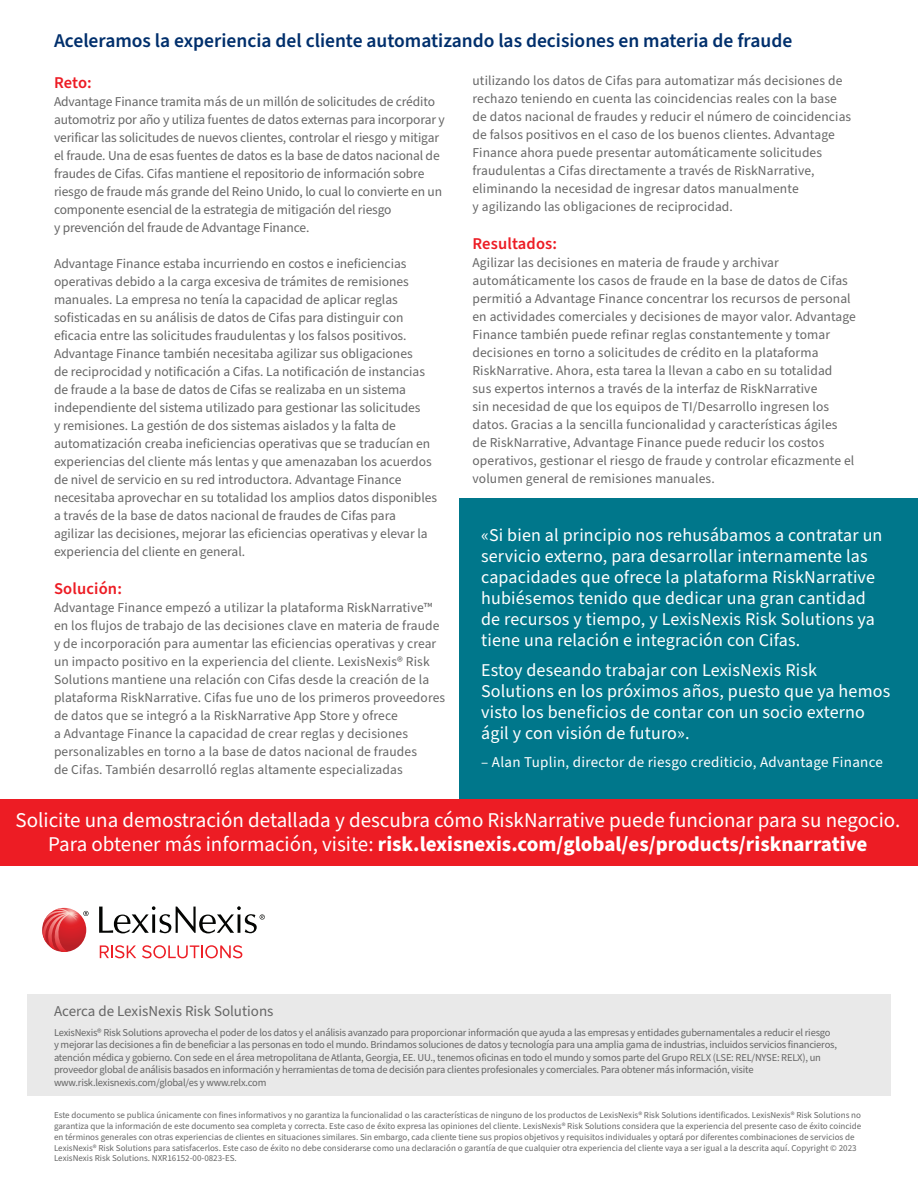
<style>
.page{position:relative;width:918px;height:1188px;background:#fff}
.page>*{position:absolute;margin:0;border:0;box-sizing:border-box;transform-origin:0 0}
.Back_Cover_CTA{font:21px "Source Sans Pro";color:#fff}
.Back_Cover_CTA-2{font:700 21px "Source Sans Pro";color:#fff}
.Subhead_Blue{font:600 19.5px "Source Sans Pro";color:#002f6c}
.t1{font:18px/21px "Source Sans Pro";letter-spacing:.01em;color:#fff}
.Body_Text{font:600 16.5px "Source Sans Pro";letter-spacing:.01em;color:#ed1c24}
.Quote_Source{font:15px "Source Sans Pro";letter-spacing:.02em;color:#fff}
.Back_Cover_Subhead{font:15px "Source Sans Pro";color:#666}
.Body_Text-2{font:13.5px/18px "Source Sans Pro";color:#666}
.Back_Cover__About__Content{font:10.5px/12.6px "Source Sans Pro";letter-spacing:-.02em;color:#666}
.Back_Cover_Legal{font:9px/10.8px "Source Sans Pro";color:#666}
.s1{font-weight:400}
</style>
<div class="page">
<div style="left:27px;top:994px;width:864px;height:102px;background:#e9e9e9"></div>
<svg style="left:100px;top:945px;width:36px;height:13px"></svg>
<svg style="left:142px;top:945px;width:100px;height:13px"></svg>
<svg style="left:99px;top:906px;width:166px;height:28px"></svg>
<svg style="left:43px;top:908px;width:46px;height:44px"></svg>
<div style="left:459px;top:498px;width:459px;height:306px;background:#00778b"></div>
<div style="left:0;top:799px;width:918px;height:67px;background:#ed1c24"></div>
<p class="Subhead_Blue" style="left:54px;top:27px;width:740px">Aceleramos la experiencia del cliente automatizando las decisiones en materia de fraude</p>
<p class="Body_Text" style="left:54px;top:72px;width:39px">Reto:</p>
<p class="Body_Text-2" style="left:54px;top:93px;width:392px">Advantage Finance tramita más de un millón de solicitudes de crédito automotriz por año y utiliza fuentes de datos externas para incorporar y verificar las solicitudes de nuevos clientes, controlar el riesgo y mitigar el fraude. Una de esas fuentes de datos es la base de datos nacional de fraudes de Cifas. Cifas mantiene el repositorio de información sobre riesgo de fraude más grande del Reino Unido, lo cual lo convierte en un componente esencial de la estrategia de mitigación del riesgo<br>y prevención del fraude de Advantage Finance.</p>
<p class="Body_Text-2" style="left:54px;top:255px;width:385px">Advantage Finance estaba incurriendo en costos e ineficiencias operativas debido a la carga excesiva de trámites de remisiones manuales. La empresa no tenía la capacidad de aplicar reglas sofisticadas en su análisis de datos de Cifas para distinguir con eficacia entre las solicitudes fraudulentas y los falsos positivos.<br>Advantage Finance también necesitaba agilizar sus obligaciones<br>de reciprocidad y notificación a Cifas. La notificación de instancias de fraude a la base de datos de Cifas se realizaba en un sistema independiente del sistema utilizado para gestionar las solicitudes<br>y remisiones. La gestión de dos sistemas aislados y la falta de automatización creaba ineficiencias operativas que se traducían en experiencias del cliente más lentas y que amenazaban los acuerdos de nivel de servicio en su red introductora. Advantage Finance necesitaba aprovechar en su totalidad los amplios datos disponibles a través de la base de datos nacional de fraudes de Cifas para agilizar las decisiones, mejorar las eficiencias operativas y elevar la experiencia del cliente en general.</p>
<p class="Body_Text" style="left:54px;top:577px;width:69px">Solución:</p>
<p class="Body_Text-2" style="left:54px;top:599px;width:393px">Advantage Finance empezó a utilizar la plataforma RiskNarrative™ en los flujos de trabajo de las decisiones clave en materia de fraude y de incorporación para aumentar las eficiencias operativas y crear un impacto positivo en la experiencia del cliente. LexisNexis® Risk Solutions mantiene una relación con Cifas desde la creación de la plataforma RiskNarrative. Cifas fue uno de los primeros proveedores de datos que se integró a la RiskNarrative App Store y ofrece<br>a Advantage Finance la capacidad de crear reglas y decisiones personalizables en torno a la base de datos nacional de fraudes<br>de Cifas. También desarrolló reglas altamente especializadas</p>
<p class="Body_Text-2" style="left:472px;top:72px;width:380px">utilizando los datos de Cifas para automatizar más decisiones de rechazo teniendo en cuenta las coincidencias reales con la base de datos nacional de fraudes y reducir el número de coincidencias de falsos positivos en el caso de los buenos clientes. Advantage Finance ahora puede presentar automáticamente solicitudes fraudulentas a Cifas directamente a través de RiskNarrative, eliminando la necesidad de ingresar datos manualmente<br>y agilizando las obligaciones de reciprocidad.</p>
<p class="Body_Text" style="left:472px;top:232px;width:86px">Resultados:</p>
<p class="Body_Text-2" style="left:472px;top:254px;width:385px">Agilizar las decisiones en materia de fraude y archivar automáticamente los casos de fraude en la base de datos de Cifas permitió a Advantage Finance concentrar los recursos de personal en actividades comerciales y decisiones de mayor valor. Advantage Finance también puede refinar reglas constantemente y tomar decisiones en torno a solicitudes de crédito en la plataforma RiskNarrative. Ahora, esta tarea la llevan a cabo en su totalidad<br>sus expertos internos a través de la interfaz de RiskNarrative<br>sin necesidad de que los equipos de TI/Desarrollo ingresen los datos. Gracias a la sencilla funcionalidad y características ágiles<br>de RiskNarrative, Advantage Finance puede reducir los costos operativos, gestionar el riesgo de fraude y controlar eficazmente el volumen general de remisiones manuales.</p>
<p class="t1" style="left:481px;top:525px;width:403px">«Si bien al principio nos rehusábamos a contratar un servicio externo, para desarrollar internamente las capacidades que ofrece la plataforma RiskNarrative hubiésemos tenido que dedicar una gran cantidad de recursos y tiempo, y LexisNexis Risk Solutions ya tiene una relación e integración con Cifas.</p>
<p class="t1" style="left:481px;top:660px;width:411px">Estoy deseando trabajar con LexisNexis Risk Solutions en los próximos años, puesto que ya hemos visto los beneficios de contar con un socio externo ágil y con visión de futuro».</p>
<p class="Quote_Source" style="left:481px;top:752px;width:403px">– Alan Tuplin, director de riesgo crediticio, Advantage Finance</p>
<p class="Back_Cover_CTA" style="left:16px;top:806px;width:886px">Solicite una demostración detallada y descubra cómo RiskNarrative puede funcionar para su negocio.</p>
<p class="Back_Cover_CTA-2" style="left:48px;top:830px;width:821px"><span class="s1">Para obtener más información, visite:</span> risk.lexisnexis.com/global/es/products/risknarrative</p>
<p class="Back_Cover_Subhead" style="left:54px;top:1001px;width:221px">Acerca de LexisNexis Risk Solutions</p>
<p class="Back_Cover__About__Content" style="left:54px;top:1026px;width:784px">LexisNexis® Risk Solutions aprovecha el poder de los datos y el análisis avanzado para proporcionar información que ayuda a las empresas y entidades gubernamentales a reducir el riesgo y mejorar las decisiones a fin de beneficiar a las personas en todo el mundo. Brindamos soluciones de datos y tecnología para una amplia gama de industrias, incluidos servicios financieros, atención médica y gobierno. Con sede en el área metropolitana de Atlanta, Georgia, EE. UU., tenemos oficinas en todo el mundo y somos parte del Grupo RELX (LSE: REL/NYSE: RELX), un proveedor global de análisis basados en información y herramientas de toma de decisión para clientes profesionales y comerciales. Para obtener más información, visite www.risk.lexisnexis.com/global/es y www.relx.com</p>
<p class="Back_Cover_Legal" style="left:54px;top:1110px;width:809px">Este documento se publica únicamente con fines informativos y no garantiza la funcionalidad o las características de ninguno de los productos de LexisNexis® Risk Solutions identificados. LexisNexis® Risk Solutions no garantiza que la información de este documento sea completa y correcta. Este caso de éxito expresa las opiniones del cliente. LexisNexis® Risk Solutions considera que la experiencia del presente caso de éxito coincide en términos generales con otras experiencias de clientes en situaciones similares. Sin embargo, cada cliente tiene sus propios objetivos y requisitos individuales y optará por diferentes combinaciones de servicios de LexisNexis® Risk Solutions para satisfacerlos. Este caso de éxito no debe considerarse como una declaración o garantía de que cualquier otra experiencia del cliente vaya a ser igual a la descrita aquí. Copyright © 2023<br>LexisNexis Risk Solutions. NXR16152-00-0823-ES.</p>
</div>
